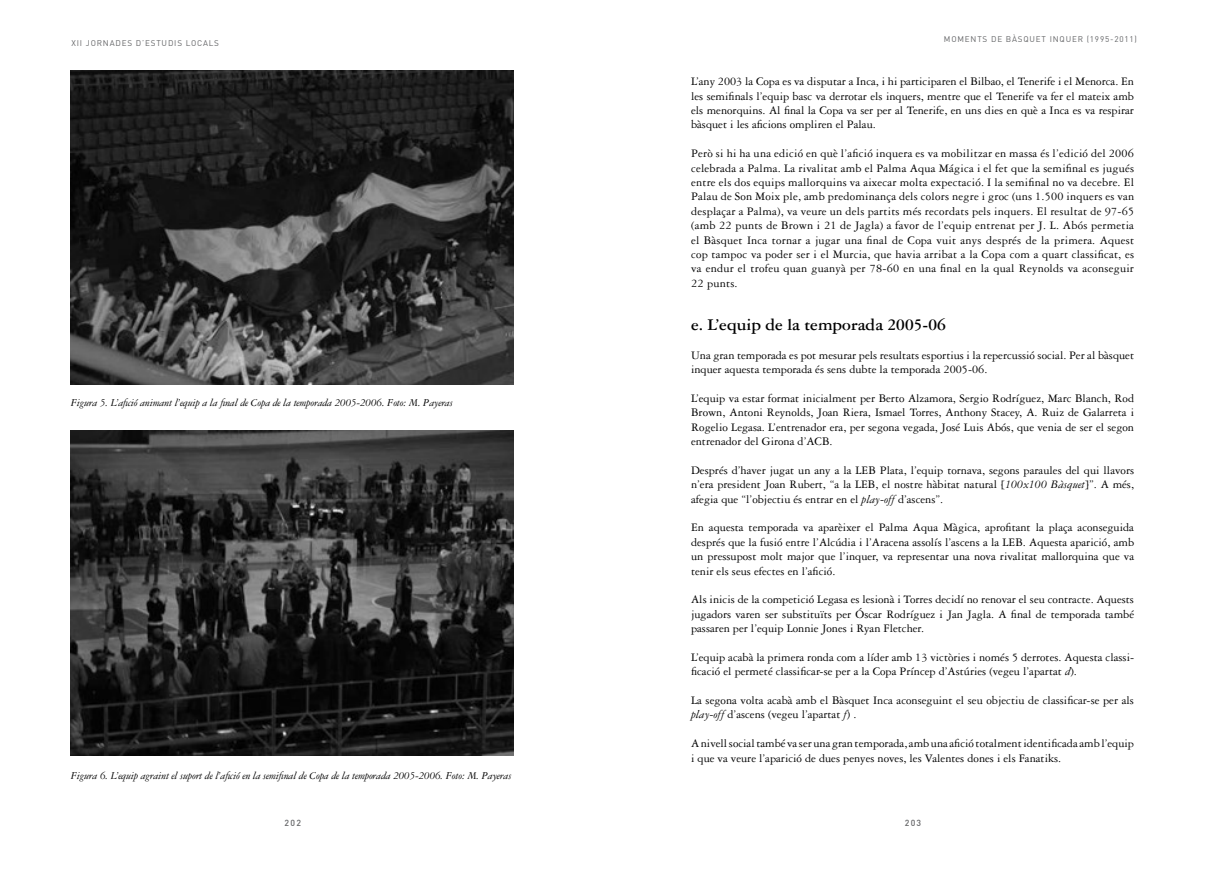
<style>
.page{position:relative;width:1205px;height:869px;background:#fff}
.page>*{position:absolute;margin:0;border:0;box-sizing:border-box;transform-origin:0 0}
.t1{font:700 17.5px "Garamond Three";color:#000}
.t2{font:12.25px/14.4px "Garamond Three";color:#000;text-align:justify}
.t3{font:italic 11.25px "Garamond Three";letter-spacing:-.015em;color:#000}
.t4{font:500 8.75px "DIN";letter-spacing:.14em;color:#636466}
.t5{font:8.12px "DIN";letter-spacing:.1em;color:#636466}
.s1{font-style:italic}
</style>
<div class="page">
<img style="left:71px;top:71px;width:443px;height:313px">
<img style="left:71px;top:430px;width:443px;height:325px">
<p class="t5" style="left:71px;top:38px;width:149px">XII JORNADES D’ESTUDIS LOCALS</p>
<p class="t3" style="left:71px;top:396px;width:383px">Figura 5. L’afició animant l’equip a la final de Copa de la temporada 2005-2006. Foto: M. Payeras</p>
<p class="t3" style="left:71px;top:769px;width:442px">Figura 6. L’equip agraint el suport de l’afició en la semifinal de Copa de la temporada 2005-2006. Foto: M. Payeras</p>
<p class="t5" style="left:944px;top:34px;width:195px">MOMENTS DE BÀSQUET INQUER (1995-2011)</p>
<p class="t2" style="left:691px;top:74px;width:444px">L’any 2003 la Copa es va disputar a Inca, i hi participaren el Bilbao, el Tenerife i el Menorca. En les semifinals l’equip basc va derrotar els inquers, mentre que el Tenerife va fer el mateix amb els menorquins. Al final la Copa va ser per al Tenerife, en uns dies en què a Inca es va respirar bàsquet i les aficions ompliren el Palau.</p>
<p class="t2" style="left:691px;top:146px;width:444px">Però si hi ha una edició en què l’afició inquera es va mobilitzar en massa és l’edició del 2006 celebrada a Palma. La rivalitat amb el Palma Aqua Mágica i el fet que la semifinal es jugués entre els dos equips mallorquins va aixecar molta expectació. I la semifinal no va decebre. El Palau de Son Moix ple, amb predominança dels colors negre i groc (uns 1.500 inquers es van desplaçar a Palma), va veure un dels partits més recordats pels inquers. El resultat de 97-65 (amb 22 punts de Brown i 21 de Jagla) a favor de l’equip entrenat per J. L. Abós permetia el Bàsquet Inca tornar a jugar una final de Copa vuit anys després de la primera. Aquest cop tampoc va poder ser i el Murcia, que havia arribat a la Copa com a quart classificat, es va endur el trofeu quan guanyà per 78-60 en una final en la qual Reynolds va aconseguir 22 punts.</p>
<h1 class="t1" style="left:691px;top:315px;width:256px">e. L’equip de la temporada 2005-06</h1>
<p class="t2" style="left:691px;top:348px;width:444px">Una gran temporada es pot mesurar pels resultats esportius i la repercussió social. Per al bàsquet inquer aquesta temporada és sens dubte la temporada 2005-06.</p>
<p class="t2" style="left:691px;top:391px;width:444px">L’equip va estar format inicialment per Berto Alzamora, Sergio Rodríguez, Marc Blanch, Rod Brown, Antoni Reynolds, Joan Riera, Ismael Torres, Anthony Stacey, A. Ruiz de Galarreta i Rogelio Legasa. L’entrenador era, per segona vegada, José Luis Abós, que venia de ser el segon entrenador del Girona d’ACB.</p>
<p class="t2" style="left:691px;top:463px;width:444px">Després d’haver jugat un any a la LEB Plata, l’equip tornava, segons paraules del qui llavors n’era president Joan Rubert, “a la LEB, el nostre hàbitat natural [<span class="s1">100x100 Bàsquet</span>]”. A més, afegia que “l’objectiu és entrar en el <span class="s1">play-off</span> d’ascens”.</p>
<p class="t2" style="left:691px;top:520px;width:444px">En aquesta temporada va aparèixer el Palma Aqua Màgica, aprofitant la plaça aconseguida després que la fusió entre l’Alcúdia i l’Aracena assolís l’ascens a la LEB. Aquesta aparició, amb un pressupost molt major que l’inquer, va representar una nova rivalitat mallorquina que va tenir els seus efectes en l’afició.</p>
<p class="t2" style="left:691px;top:592px;width:444px">Als inicis de la competició Legasa es lesionà i Torres decidí no renovar el seu contracte. Aquests jugadors varen ser substituïts per Óscar Rodríguez i Jan Jagla. A final de temporada també passaren per l’equip Lonnie Jones i Ryan Fletcher.</p>
<p class="t2" style="left:691px;top:649px;width:444px">L’equip acabà la primera ronda com a líder amb 13 victòries i només 5 derrotes. Aquesta classi&shy;ficació el permeté classificar-se per a la Copa Príncep d’Astúries (vegeu l’apartat <span class="s1">d</span>).</p>
<p class="t2" style="left:691px;top:693px;width:444px">La segona volta acabà amb el Bàsquet Inca aconseguint el seu objectiu de classificar-se per als <span class="s1">play-off</span> d’ascens (vegeu l’apartat <span class="s1">f</span>) .</p>
<p class="t2" style="left:691px;top:736px;width:444px">A nivell social també va ser una gran temporada, amb una afició totalment identificada amb l’equip i que va veure l’aparició de dues penyes noves, les Valentes dones i els Fanatiks.</p>
<p class="t4" style="left:285px;top:816px;width:18px">202</p>
<p class="t4" style="left:905px;top:816px;width:18px">203</p>
</div>
